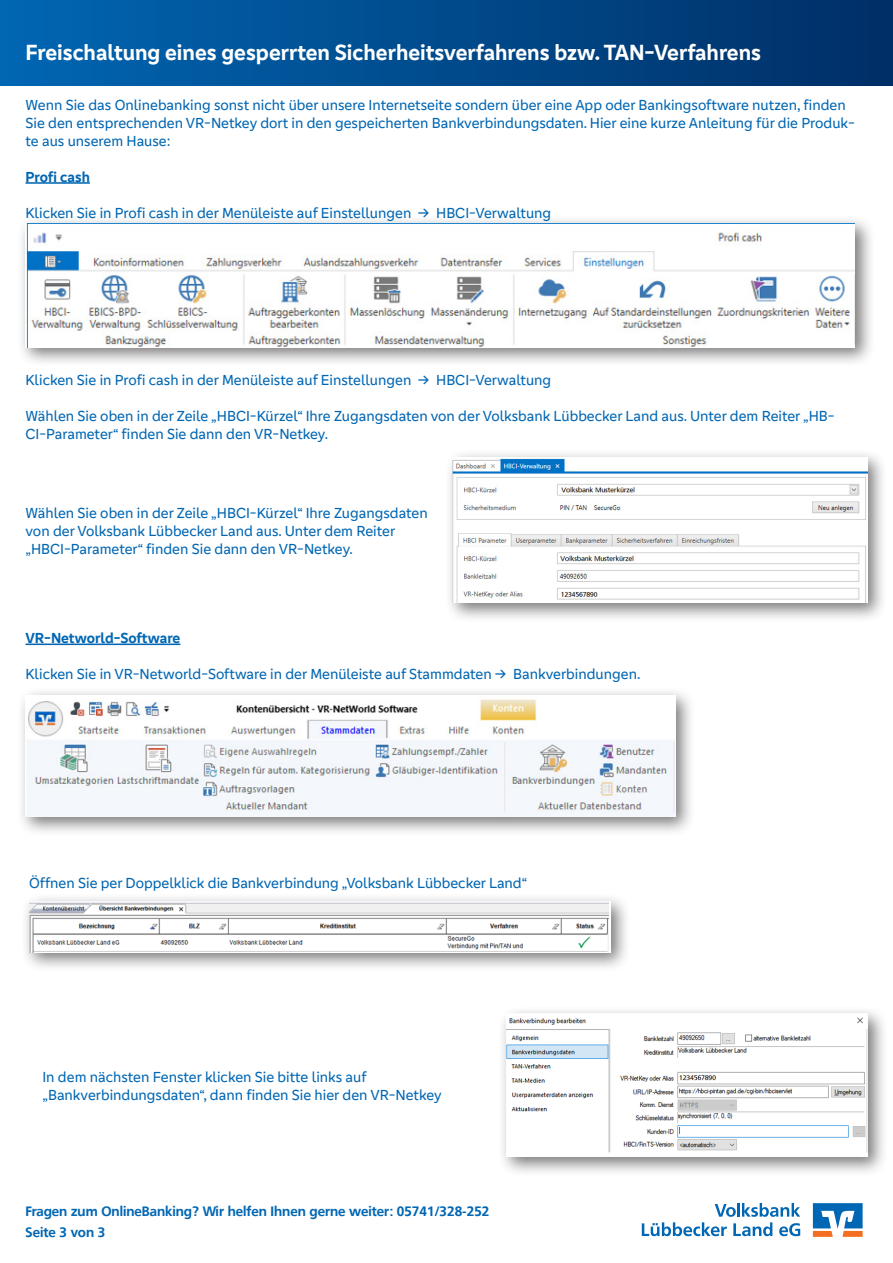
<style>
.page{position:relative;width:893px;height:1263px;background:#fff}
.page>*{position:absolute;margin:0;border:0;box-sizing:border-box;transform-origin:0 0}
.t1{font:700 22.65px "Genos GFG";color:#fff}
.t2{font:15px/18px "Genos GFG";color:#0166b3}
.t3{font:700 15px "Genos GFG";color:#0166b3}
.t4{font:700 13.5px "Frutiger VR";color:#0166b3}
</style>
<div class="page">
<div style="left:0;top:0;width:893px;height:85px;background:linear-gradient(to right,#0166b2,#002f66)"></div>
<svg style="left:813px;top:1203px;width:50px;height:34px"></svg>
<svg style="left:642px;top:1203px;width:158px;height:33px"></svg>
<hr style="left:26px;top:182px;width:64px;height:2px;background:#0166b3">
<hr style="left:26px;top:643px;width:154px;height:2px;background:#0166b3">
<div style="left:17px;top:215px;width:858px;height:152px;background:#231f20;opacity:.6"></div>
<img style="left:26px;top:223px;width:829px;height:124px">
<div style="left:444px;top:449px;width:444px;height:174px;background:#231f20;opacity:.6"></div>
<img style="left:453px;top:457px;width:414px;height:145px">
<div style="left:17px;top:687px;width:679px;height:149px;background:#231f20;opacity:.6"></div>
<img style="left:26px;top:695px;width:650px;height:121px">
<div style="left:21px;top:893px;width:609px;height:79px;background:#231f20;opacity:.6"></div>
<img style="left:29px;top:901px;width:581px;height:51px">
<div style="left:498px;top:1005px;width:390px;height:172px;background:#231f20;opacity:.6"></div>
<img style="left:506px;top:1014px;width:361px;height:143px">
<p class="t1" style="left:26px;top:39px;width:737px">Freischaltung eines gesperrten Sicherheitsverfahrens bzw. TAN-Verfahrens</p>
<p class="t2" style="left:26px;top:96px;width:831px">Wenn Sie das Onlinebanking sonst nicht über unsere Internetseite sondern über eine App oder Bankingsoftware nutzen, finden<br>Sie den entsprechenden VR-Netkey dort in den gespeicherten Bankverbindungsdaten. Hier eine kurze Anleitung für die Produk&shy;te aus unserem Hause:</p>
<p class="t3" style="left:26px;top:168px;width:66px">Profi cash</p>
<p class="t2" style="left:26px;top:204px;width:527px">Klicken Sie in Profi cash in der Menüleiste auf Einstellungen → HBCI-Verwaltung</p>
<p class="t2" style="left:26px;top:371px;width:527px">Klicken Sie in Profi cash in der Menüleiste auf Einstellungen → HBCI-Verwaltung</p>
<p class="t2" style="left:26px;top:407px;width:811px">Wählen Sie oben in der Zeile „HBCI-Kürzel“ Ihre Zugangsdaten von der Volksbank Lübbecker Land aus. Unter dem Reiter „HB-<br>CI-Parameter“ finden Sie dann den VR-Netkey.</p>
<p class="t2" style="left:26px;top:503px;width:404px">Wählen Sie oben in der Zeile „HBCI-Kürzel“ Ihre Zugangsdaten von der Volksbank Lübbecker Land aus. Unter dem Reiter</p>
<p class="t2" style="left:26px;top:539px;width:329px">„HBCI-Parameter“ finden Sie dann den VR-Netkey.</p>
<p class="t3" style="left:26px;top:629px;width:156px">VR-Networld-Software</p>
<p class="t2" style="left:26px;top:665px;width:616px">Klicken Sie in VR-Networld-Software in der Menüleiste auf Stammdaten → Bankverbindungen.</p>
<p class="t2" style="left:29px;top:874px;width:500px">Öffnen Sie per Doppelklick die Bankverbindung „Volksbank Lübbecker Land“</p>
<p class="t2" style="left:43px;top:1068px;width:326px">In dem nächsten Fenster klicken Sie bitte links auf</p>
<p class="t2" style="left:43px;top:1086px;width:401px">„Bankverbindungsdaten“, dann finden Sie hier den VR-Netkey</p>
<p class="t4" style="left:26px;top:1203px;width:466px">Fragen zum OnlineBanking? Wir helfen Ihnen gerne weiter: 05741/328-252</p>
<p class="t4" style="left:26px;top:1224px;width:81px">Seite 3 von 3</p>
</div>
